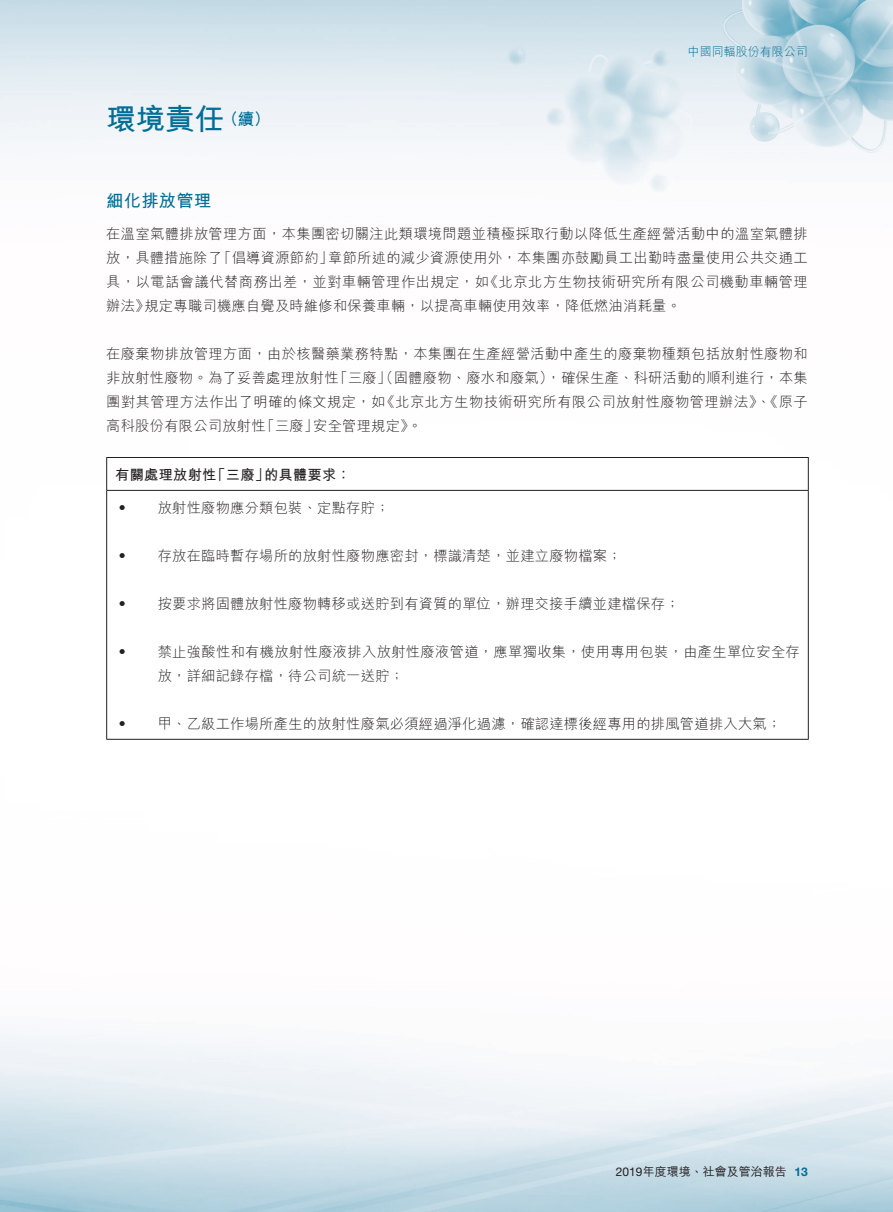
<style>
.page{position:relative;width:893px;height:1212px;background:#fff}
.page>*{position:absolute;margin:0;border:0;box-sizing:border-box;transform-origin:0 0}
.t1{font:700 30px "M Hei HK";color:#006e96}
.t2{font:700 17.25px "M Hei HK";letter-spacing:.02em;color:#006e96}
.t3{font:300 14.25px/24px "M Hei HK";letter-spacing:.02em;color:#231f20;text-align:justify}
.t4{font:700 14.25px "M Hei HK";letter-spacing:.02em;color:#231f20}
.t5{font:500 12px "M Hei HK";color:#231f20}
.t6{font:300 12px "M Hei HK";color:#006e96}
.t7{font:700 12px "Helvetica Neue LT Std";color:#006e96}
.s1{font-family:"Helvetica Neue LT Std";font-weight:400}
</style>
<div class="page">
<img style="left:0;top:0;width:893px;height:1212px">
<hr style="left:106px;top:457px;width:703px;height:1px;background:#231f20">
<hr style="left:106px;top:458px;width:1px;height:32px;background:#231f20">
<hr style="left:808px;top:458px;width:1px;height:32px;background:#231f20">
<hr style="left:106px;top:490px;width:703px;height:1px;background:#231f20">
<hr style="left:106px;top:491px;width:1px;height:248px;background:#231f20">
<hr style="left:808px;top:491px;width:1px;height:248px;background:#231f20">
<hr style="left:106px;top:739px;width:703px;height:1px;background:#231f20">
<h1 class="t1" style="left:106px;top:97px;width:166px">環境責任<sup>（續）</sup></h1>
<p class="t6" style="left:688px;top:45px;width:121px">中國同輻股份有限公司</p>
<p class="t2" style="left:106px;top:188px;width:107px">細化排放管理</p>
<p class="t3" style="left:106px;top:222px;width:703px">在溫室氣體排放管理方面，本集團密切關注此類環境問題並積極採取行動以降低生產經營活動中的溫室氣體排放，具體措施除了「倡導資源節約」章節所述的減少資源使用外，本集團亦鼓勵員工出勤時盡量使用公共交通工具，以電話會議代替商務出差，並對車輛管理作出規定，如《北京北方生物技術研究所有限公司機動車輛管理辦法》規定專職司機應自覺及時維修和保養車輛，以提高車輛使用效率，降低燃油消耗量。</p>
<p class="t3" style="left:106px;top:342px;width:703px">在廢棄物排放管理方面，由於核醫藥業務特點，本集團在生產經營活動中產生的廢棄物種類包括放射性廢物和非放射性廢物。為了妥善處理放射性「三廢」（固體廢物、廢水和廢氣），確保生產、科研活動的順利進行，本集團對其管理方法作出了明確的條文規定，如《北京北方生物技術研究所有限公司放射性廢物管理辦法》、《原子高科股份有限公司放射性「三廢」安全管理規定》。</p>
<p class="t4" style="left:115px;top:464px;width:237px">有關處理放射性「三廢」的具體要求：</p>
<p class="t3" style="left:115px;top:495px;width:16px">‧</p>
<p class="t3" style="left:158px;top:495px;width:233px">放射性廢物應分類包裝、定點存貯；</p>
<p class="t3" style="left:115px;top:543px;width:16px">‧</p>
<p class="t3" style="left:158px;top:543px;width:465px">存放在臨時暫存場所的放射性廢物應密封，標識清楚，並建立廢物檔案；</p>
<p class="t3" style="left:115px;top:591px;width:16px">‧</p>
<p class="t3" style="left:158px;top:591px;width:523px">按要求將固體放射性廢物轉移或送貯到有資質的單位，辦理交接手續並建檔保存；</p>
<p class="t3" style="left:115px;top:639px;width:16px">‧</p>
<p class="t3" style="left:158px;top:639px;width:644px">禁止強酸性和有機放射性廢液排入放射性廢液管道，應單獨收集，使用專用包裝，由產生單位安全存放，詳細記錄存檔，待公司統一送貯；</p>
<p class="t3" style="left:115px;top:711px;width:16px">‧</p>
<p class="t3" style="left:158px;top:711px;width:625px">甲、乙級工作場所產生的放射性廢氣必須經過淨化過濾，確認達標後經專用的排風管道排入大氣；</p>
<p class="t5" style="left:616px;top:1163px;width:172px"><span class="s1">2019</span>年度環境、社會及管治報告</p>
<p class="t7" style="left:795px;top:1164px;width:15px">13</p>
</div>
